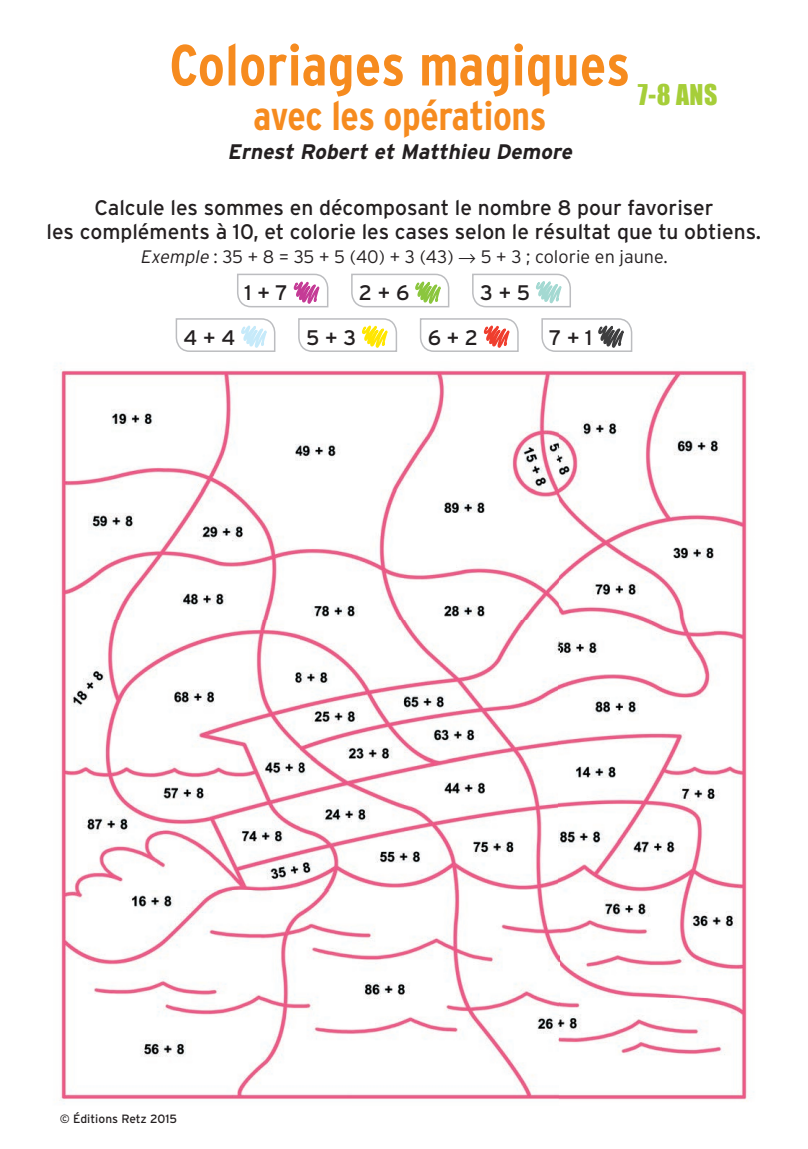
<style>
.page{position:relative;width:808px;height:1149px;background:#fff}
.page>*{position:absolute;margin:0;border:0;box-sizing:border-box;transform-origin:0 0}
.t1{font:700 condensed 57.75px "Interstate";letter-spacing:.005em;color:#f68b1f}
.t2{font:700 condensed 40.35px "Interstate";letter-spacing:-.01em;color:#f68b1f}
.t3{font:26.25px "Impact";color:#a6ce39}
.t4{font:21px/24px "Interstate";color:#231f20;text-align:center}
.t5{font:italic 700 21px "Interstate";color:#231f20}
.t6{font:300 18px "Interstate";color:#231f20}
.t7{font:12px "Interstate";color:#231f20}
.s1{font-style:italic}
</style>
<div class="page">
<img style="left:54px;top:363px;width:700px;height:741px">
<svg style="left:175px;top:273px;width:458px;height:79px"></svg>
<h1 class="t1" style="left:169px;top:33px;width:462px">Coloriages magiques</h1>
<h2 class="t2" style="left:254px;top:93px;width:294px">avec les opérations</h2>
<p class="t5" style="left:227px;top:140px;width:350px">Ernest Robert et Matthieu Demore</p>
<p class="t3" style="left:638px;top:78px;width:81px">7-8 ANS</p>
<p class="t4" style="left:47px;top:195px;width:716px">Calcule les sommes en décomposant le nombre 8 pour favoriser<br>les compléments à 10, et colorie les cases selon le résultat que tu obtiens.</p>
<p class="t6" style="left:140px;top:246px;width:529px"><span class="s1">Exemple</span> : 35 + 8 = 35 + 5 (40) + 3 (43) → 5 + 3 ; colorie en jaune.</p>
<p class="t4" style="left:245px;top:280px;width:45px">1 + 7</p>
<p class="t4" style="left:359px;top:280px;width:52px">2 + 6</p>
<p class="t4" style="left:480px;top:280px;width:52px">3 + 5</p>
<p class="t4" style="left:184px;top:325px;width:53px">4 + 4</p>
<p class="t4" style="left:306px;top:325px;width:52px">5 + 3</p>
<p class="t4" style="left:428px;top:325px;width:52px">6 + 2</p>
<p class="t4" style="left:549px;top:325px;width:45px">7 + 1</p>
<p class="t7" style="left:60px;top:1111px;width:119px">© Éditions Retz 2015</p>
</div>
